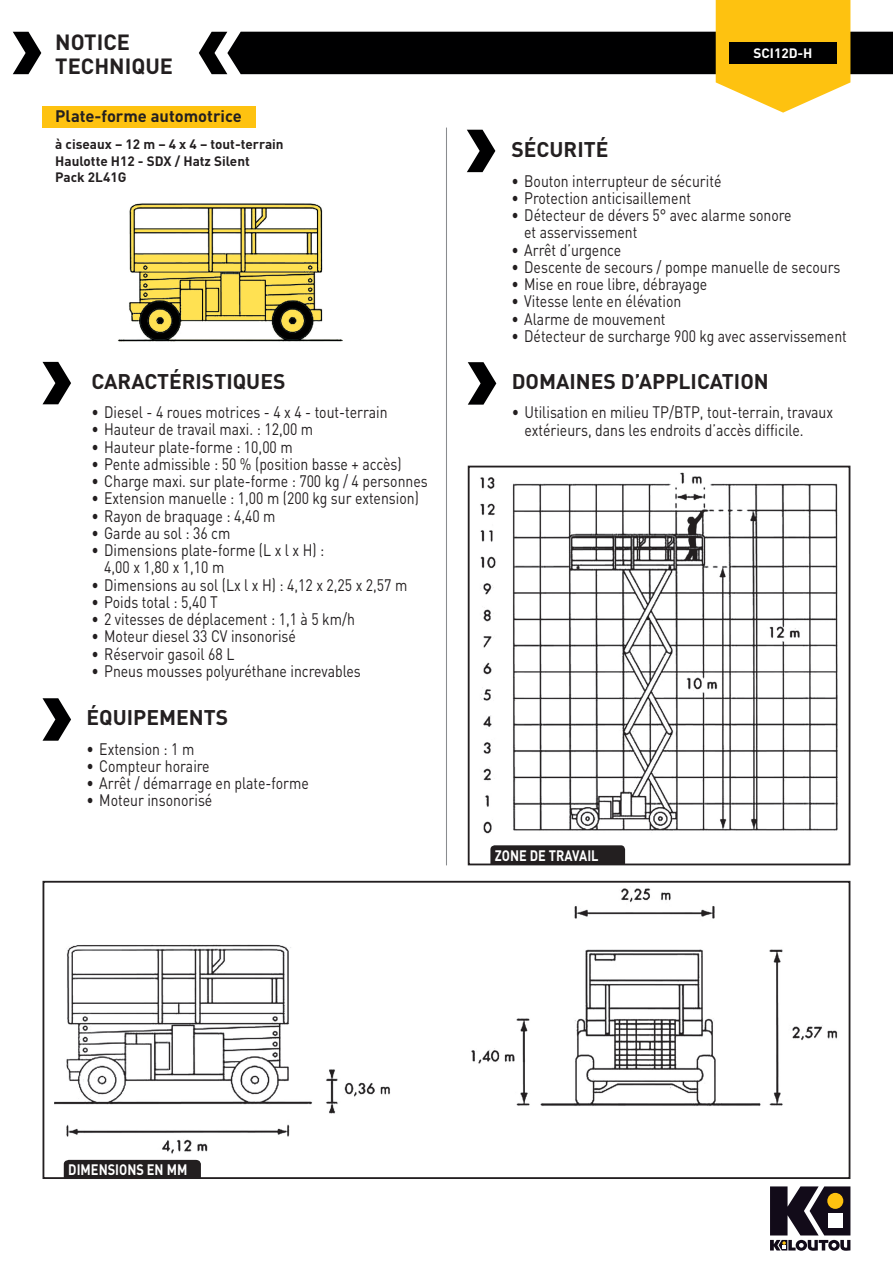
<style>
.page{position:relative;width:893px;height:1263px;background:#fff}
.page>*{position:absolute;margin:0;border:0;box-sizing:border-box;transform-origin:0 0}
.t1{font:700 21.75px/24.5px "DIN";color:#231f20}
.t2{font:700 21px "DIN";color:#231f20}
.t3{font:16.5px/17.2px "DIN";color:#231f20;scale:.85 1}
.t4{font:700 16.5px "DIN";color:#231f20}
.t5{font:700 15px "DIN";color:#fff;scale:.85 1}
.t6{font:700 13.5px/16.2px "DIN";color:#231f20}
.t7{font:700 13.5px "DIN";color:#fff}
</style>
<div class="page">
<div style="left:43px;top:881px;width:807px;height:298px;border:2px solid #231f20"></div>
<div style="left:468px;top:466px;width:382px;height:399px;border:2px solid #231f20"></div>
<div style="left:490px;top:845px;width:135px;height:19px;background:#231f20"></div>
<img style="left:480px;top:472px;width:358px;height:362px">
<img style="left:54px;top:888px;width:784px;height:266px">
<svg style="left:13px;top:32px;width:28px;height:42px"></svg>
<svg style="left:199px;top:0;width:694px;height:113px"></svg>
<svg style="left:770px;top:1186px;width:80px;height:65px"></svg>
<div style="left:43px;top:106px;width:213px;height:22px;background:#fec210"></div>
<hr style="left:446px;top:128px;width:1px;height:737px;background:#8a8c8f">
<div style="left:729px;top:42px;width:108px;height:22px;background:#000001"></div>
<svg style="left:43px;top:362px;width:28px;height:42px"></svg>
<svg style="left:43px;top:698px;width:28px;height:43px"></svg>
<svg style="left:468px;top:362px;width:28px;height:43px"></svg>
<svg style="left:467px;top:130px;width:28px;height:42px"></svg>
<div style="left:64px;top:1160px;width:137px;height:19px;background:#231f20"></div>
<img style="left:118px;top:203px;width:224px;height:139px">
<h1 class="t1" style="left:55px;top:29px;width:119px">NOTICE<br>TECHNIQUE</h1>
<p class="t4" style="left:55px;top:105px;width:188px">Plate-forme automotrice</p>
<p class="t6" style="left:55px;top:136px;width:230px">à ciseaux – 12 m – 4 x 4 – tout-terrain<br>Haulotte H12 - SDX / Hatz Silent<br>Pack 2L41G</p>
<p class="t2" style="left:91px;top:368px;width:196px">CARACTÉRISTIQUES</p>
<p class="t3" style="left:91px;top:403px;width:350px">• Diesel - 4 roues motrices - 4 x 4 - tout-terrain</p>
<p class="t3" style="left:91px;top:420px;width:262px">• Hauteur de travail maxi. : 12,00 m</p>
<p class="t3" style="left:91px;top:438px;width:238px">• Hauteur plate-forme : 10,00 m</p>
<p class="t3" style="left:91px;top:455px;width:366px">• Pente admissible : 50 % (position basse + accès)</p>
<p class="t3" style="left:91px;top:472px;width:397px">• Charge maxi. sur plate-forme : 700 kg / 4 personnes</p>
<p class="t3" style="left:91px;top:489px;width:387px">• Extension manuelle : 1,00 m (200 kg sur extension)</p>
<p class="t3" style="left:91px;top:507px;width:218px">• Rayon de braquage : 4,40 m</p>
<p class="t3" style="left:91px;top:524px;width:165px">• Garde au sol : 36 cm</p>
<p class="t3" style="left:104px;top:541px;width:260px;text-indent:-13px">• Dimensions plate-forme (L x l x H) :<br>4,00 x 1,80 x 1,10 m</p>
<p class="t3" style="left:91px;top:576px;width:373px">• Dimensions au sol (Lx l x H) : 4,12 x 2,25 x 2,57 m</p>
<p class="t3" style="left:91px;top:593px;width:150px">• Poids total : 5,40 T</p>
<p class="t3" style="left:91px;top:610px;width:312px">• 2 vitesses de déplacement : 1,1 à 5 km/h</p>
<p class="t3" style="left:91px;top:627px;width:242px">• Moteur diesel 33 CV insonorisé</p>
<p class="t3" style="left:91px;top:645px;width:170px">• Réservoir gasoil 68 L</p>
<p class="t3" style="left:91px;top:662px;width:319px">• Pneus mousses polyuréthane increvables</p>
<p class="t2" style="left:87px;top:704px;width:143px">ÉQUIPEMENTS</p>
<p class="t3" style="left:87px;top:740px;width:128px">• Extension : 1 m</p>
<p class="t3" style="left:87px;top:757px;width:146px">• Compteur horaire</p>
<p class="t3" style="left:87px;top:774px;width:263px">• Arrêt / démarrage en plate-forme</p>
<p class="t3" style="left:87px;top:791px;width:150px">• Moteur insonorisé</p>
<p class="t7" style="left:753px;top:45px;width:61px">SCI12D-H</p>
<p class="t2" style="left:511px;top:135px;width:98px">SÉCURITÉ</p>
<p class="t3" style="left:511px;top:172px;width:249px">• Bouton interrupteur de sécurité</p>
<p class="t3" style="left:511px;top:189px;width:213px">• Protection anticisaillement</p>
<p class="t3" style="left:524px;top:206px;width:316px;text-indent:-13px">• Détecteur de dévers 5° avec alarme sonore et asservissement</p>
<p class="t3" style="left:511px;top:241px;width:131px">• Arrêt d’urgence</p>
<p class="t3" style="left:511px;top:258px;width:389px">• Descente de secours / pompe manuelle de secours</p>
<p class="t3" style="left:511px;top:275px;width:232px">• Mise en roue libre, débrayage</p>
<p class="t3" style="left:511px;top:292px;width:201px">• Vitesse lente en élévation</p>
<p class="t3" style="left:511px;top:310px;width:183px">• Alarme de mouvement</p>
<p class="t3" style="left:511px;top:327px;width:396px">• Détecteur de surcharge 900 kg avec asservissement</p>
<p class="t2" style="left:512px;top:368px;width:259px">DOMAINES D’APPLICATION</p>
<p class="t3" style="left:524px;top:404px;width:365px;text-indent:-13px">• Utilisation en milieu TP/BTP, tout-terrain, travaux extérieurs, dans les endroits d’accès difficile.</p>
<p class="t5" style="left:495px;top:846px;width:123px">ZONE DE TRAVAIL</p>
<p class="t5" style="left:68px;top:1159px;width:142px">DIMENSIONS EN MM</p>
</div>
